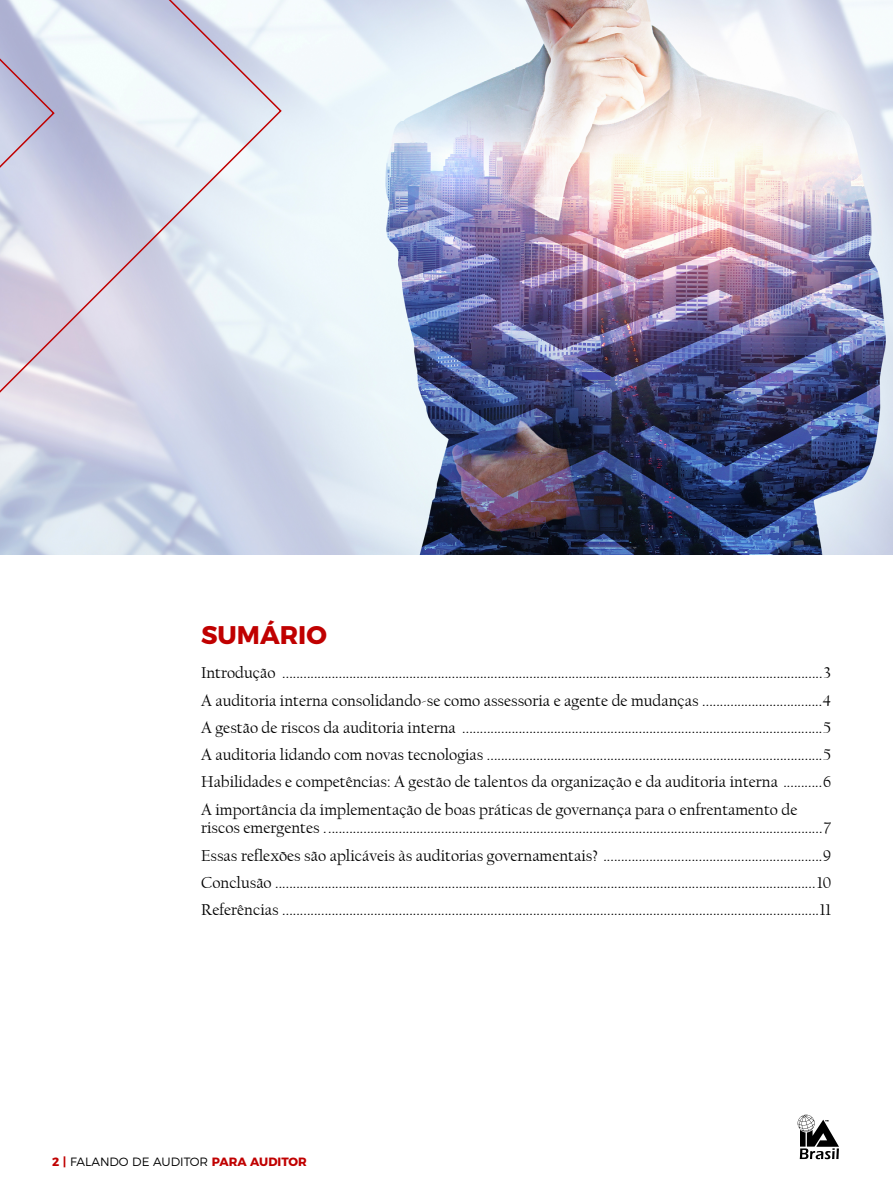
<style>
.page{position:relative;width:893px;height:1191px;background:#fff}
.page>*{position:absolute;margin:0;border:0;box-sizing:border-box;transform-origin:0 0}
.t1{font:700 25.5px "Montserrat";color:#c00000}
.t2{font:16.5px/27.3px "Californian FB";color:#000;text-align:justify}
.t3{font:300 12px "Montserrat";color:#000}
.s1{font-weight:700;color:#c00000}
</style>
<div class="page">
<svg style="left:798px;top:1114px;width:41px;height:45px"></svg>
<img style="left:0;top:0;width:893px;height:554px">
<svg style="left:0;top:0;width:283px;height:416px;background:#d7d9e8"></svg>
<h1 class="t1" style="left:201px;top:613px;width:127px">SUMÁRIO</h1>
<p class="t2" style="left:201px;top:659px;width:632px">Introdução .........................................................................................................................................................3<br>A auditoria interna consolidando-se como assessoria e agente de mudanças ..................................4<br>A gestão de riscos da auditoria interna ......................................................................................................5<br>A auditoria lidando com novas tecnologias ...............................................................................................5<br>Habilidades e competências: A gestão de talentos da organização e da auditoria interna ...........6<br>A importância da implementação de boas práticas de governança para o enfrentamento de</p>
<p class="t2" style="left:201px;top:814px;width:632px">riscos emergentes .............................................................................................................................................7<br>Essas reflexões são aplicáveis às auditorias governamentais? ..............................................................9<br>Conclusão .........................................................................................................................................................10<br>Referências ........................................................................................................................................................11</p>
<p class="t3" style="left:52px;top:1152px;width:256px"><span class="s1">2 |</span> FALANDO DE AUDITOR <span class="s1">PARA AUDITOR</span></p>
</div>
